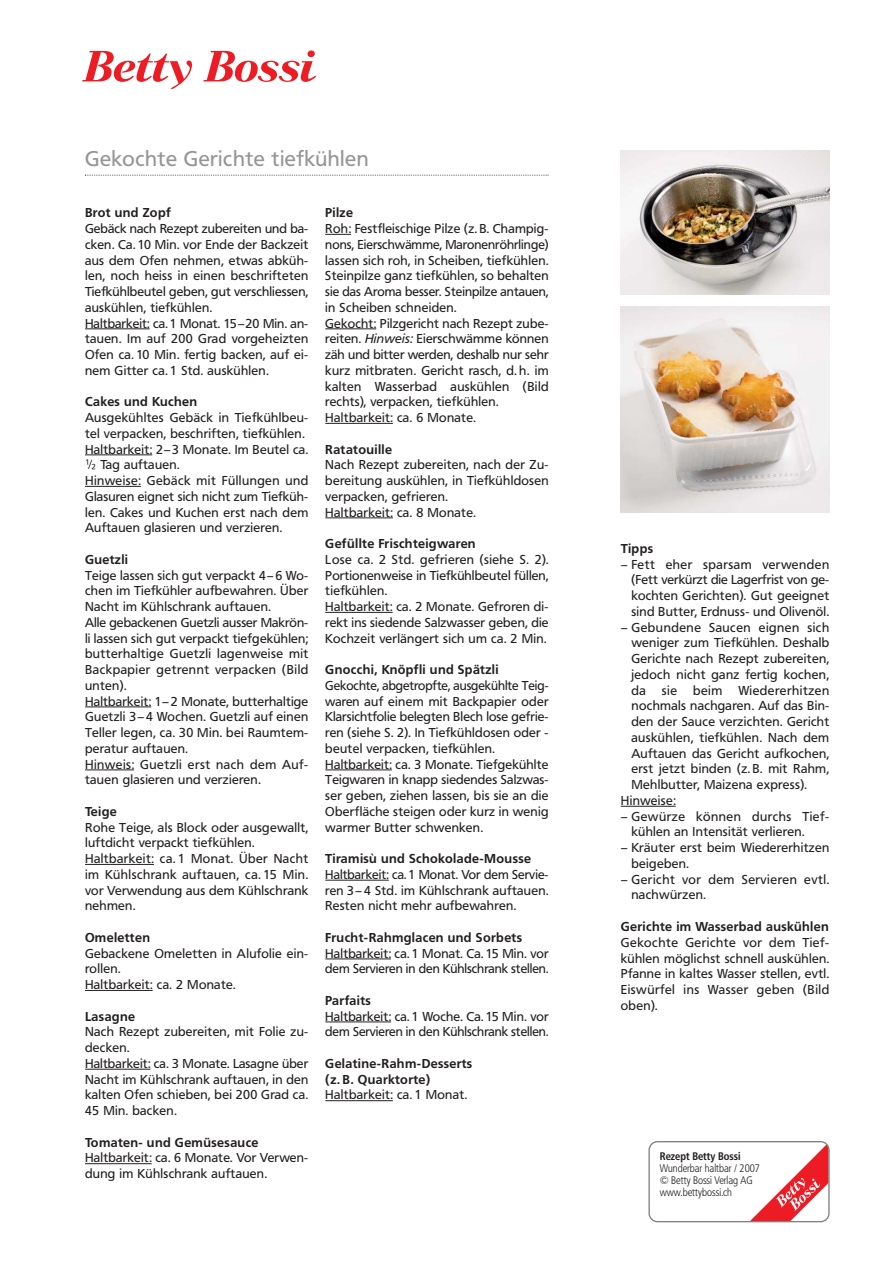
<style>
.page{position:relative;width:893px;height:1263px;background:#fff}
.page>*{position:absolute;margin:0;border:0;box-sizing:border-box;transform-origin:0 0}
.t1{font:21px "Frutiger B Bn";letter-spacing:.025em;color:#939598}
.t2{font:12.75px/15.8px "Frutiger B Bn";letter-spacing:.025em;color:#231f20}
.t3{font:700 12.75px/15.8px "Frutiger B Bn";letter-spacing:.03em;color:#231f20}
.t4{font:12.75px/15.8px "Frutiger B Bn";color:#231f20}
.t5{font:12.75px/15.8px "Frutiger B Bn";letter-spacing:.045em;color:#231f20}
.t6{font:12.75px "Frutiger B Bn";letter-spacing:.005em;color:#231f20}
.t7{font:10.8px/12px "Frutiger B Bn Con Light";color:#231f20}
.t8{font:10.8px "Frutiger B Bn Con Bold";color:#231f20}
.s1{font-style:italic}
</style>
<div class="page">
<svg style="left:82px;top:51px;width:110px;height:38px"></svg>
<svg style="left:203px;top:50px;width:113px;height:32px"></svg>
<svg style="left:648px;top:1141px;width:182px;height:81px"></svg>
<svg style="left:85px;top:175px;width:464px;height:1px"></svg>
<hr style="left:85px;top:328px;width:65px;height:1px;background:#231f20">
<hr style="left:85px;top:454px;width:67px;height:1px;background:#231f20">
<hr style="left:85px;top:486px;width:31px;height:1px;background:#231f20">
<svg style="left:116px;top:486px;width:25px;height:1px"></svg>
<hr style="left:85px;top:706px;width:66px;height:1px;background:#231f20">
<hr style="left:85px;top:769px;width:31px;height:1px;background:#231f20">
<svg style="left:116px;top:769px;width:18px;height:1px"></svg>
<hr style="left:85px;top:864px;width:69px;height:1px;background:#231f20">
<hr style="left:85px;top:990px;width:68px;height:1px;background:#231f20">
<hr style="left:85px;top:1069px;width:65px;height:1px;background:#231f20">
<hr style="left:85px;top:1163px;width:67px;height:1px;background:#231f20">
<svg style="left:325px;top:234px;width:26px;height:1px"></svg>
<hr style="left:325px;top:328px;width:51px;height:1px;background:#231f20">
<hr style="left:325px;top:423px;width:68px;height:1px;background:#231f20">
<hr style="left:325px;top:517px;width:68px;height:1px;background:#231f20">
<hr style="left:325px;top:612px;width:68px;height:1px;background:#231f20">
<hr style="left:325px;top:769px;width:67px;height:1px;background:#231f20">
<hr style="left:325px;top:880px;width:64px;height:1px;background:#231f20">
<hr style="left:325px;top:958px;width:66px;height:1px;background:#231f20">
<hr style="left:325px;top:1021px;width:66px;height:1px;background:#231f20">
<hr style="left:325px;top:1100px;width:68px;height:1px;background:#231f20">
<hr style="left:621px;top:806px;width:30px;height:1px;background:#231f20">
<svg style="left:651px;top:806px;width:25px;height:1px"></svg>
<img style="left:621px;top:306px;width:208px;height:206px">
<img style="left:621px;top:150px;width:208px;height:145px">
<h1 class="t1" style="left:85px;top:148px;width:285px">Gekochte Gerichte tiefkühlen</h1>
<p class="t3" style="left:85px;top:206px;width:87px">Brot und Zopf</p>
<p class="t2" style="left:85px;top:221px;width:225px">Gebäck nach Rezept zubereiten und ba&shy;cken. Ca. 10 Min. vor Ende der Backzeit aus dem Ofen nehmen, etwas abküh&shy;len, noch heiss in einen beschrifteten Tiefkühlbeutel geben, gut verschliessen, auskühlen, tiefkühlen.<br>Haltbarkeit: ca. 1 Monat. 15–20 Min. an&shy;tauen. Im auf 200 Grad vorgeheizten Ofen ca. 10 Min. fertig backen, auf ei&shy;nem Gitter ca. 1 Std. auskühlen.</p>
<p class="t3" style="left:85px;top:395px;width:114px">Cakes und Kuchen</p>
<p class="t2" style="left:85px;top:410px;width:225px">Ausgekühltes Gebäck in Tiefkühlbeu&shy;tel verpacken, beschriften, tiefkühlen.<br>Haltbarkeit: 2–3 Monate. Im Beutel ca. ¿ Tag auftauen.<br>Hinweise: Gebäck mit Füllungen und Glasuren eignet sich nicht zum Tiefküh&shy;len. Cakes und Kuchen erst nach dem Auftauen glasieren und verzieren.</p>
<p class="t3" style="left:85px;top:552px;width:45px">Guetzli</p>
<p class="t2" style="left:85px;top:568px;width:225px">Teige lassen sich gut verpackt 4–6 Wo&shy;chen im Tiefkühler aufbewahren. Über Nacht im Kühlschrank auftauen.<br>Alle gebackenen Guetzli ausser Makrön&shy;li lassen sich gut verpackt tiefgekühlen; butterhaltige Guetzli lagenweise mit Backpapier getrennt verpacken (Bild unten).<br>Haltbarkeit: 1–2 Monate, butterhaltige Guetzli 3–4 Wochen. Guetzli auf einen Teller legen, ca. 30 Min. bei Raumtem&shy;peratur auftauen.<br>Hinweis: Guetzli erst nach dem Auf&shy;tauen glasieren und verzieren.</p>
<p class="t3" style="left:85px;top:804px;width:33px">Teige</p>
<p class="t2" style="left:85px;top:820px;width:225px">Rohe Teige, als Block oder ausgewallt, luftdicht verpackt tiefkühlen.<br>Haltbarkeit: ca. 1 Monat. Über Nacht im Kühlschrank auftauen, ca. 15 Min. vor Verwendung aus dem Kühlschrank nehmen.</p>
<p class="t3" style="left:85px;top:930px;width:67px">Omeletten</p>
<p class="t2" style="left:85px;top:946px;width:225px">Gebackene Omeletten in Alufolie ein&shy;rollen.<br>Haltbarkeit: ca. 2 Monate.</p>
<p class="t3" style="left:85px;top:1009px;width:51px">Lasagne</p>
<p class="t2" style="left:85px;top:1025px;width:225px">Nach Rezept zubereiten, mit Folie zu&shy;decken.<br>Haltbarkeit: ca. 3 Monate. Lasagne über<br>Nacht im Kühlschrank auftauen, in den kalten Ofen schieben, bei 200 Grad ca.<br>45 Min. backen.</p>
<p class="t3" style="left:85px;top:1135px;width:175px">Tomaten- und Gemüsesauce</p>
<p class="t2" style="left:85px;top:1151px;width:225px">Haltbarkeit: ca. 6 Monate. Vor Verwen&shy;dung im Kühlschrank auftauen.</p>
<p class="t3" style="left:325px;top:206px;width:29px">Pilze</p>
<p class="t2" style="left:325px;top:221px;width:225px">Roh: Festfleischige Pilze (z. B. Champig&shy;nons, Eierschwämme, Maronenröhrlinge) lassen sich roh, in Scheiben, tiefkühlen.<br>Steinpilze ganz tiefkühlen, so behalten sie das Aroma besser. Steinpilze antauen, in Scheiben schneiden.<br>Gekocht: Pilzgericht nach Rezept zube&shy;reiten. <span class="s1">Hinweis:</span> Eierschwämme können zäh und bitter werden, deshalb nur sehr kurz mitbraten. Gericht rasch, d. h. im kalten Wasserbad auskühlen (Bild rechts), verpacken, tiefkühlen.<br>Haltbarkeit: ca. 6 Monate.</p>
<p class="t3" style="left:325px;top:442px;width:68px">Ratatouille</p>
<p class="t2" style="left:325px;top:458px;width:225px">Nach Rezept zubereiten, nach der Zu&shy;bereitung auskühlen, in Tiefkühldosen verpacken, gefrieren.<br>Haltbarkeit: ca. 8 Monate.</p>
<p class="t3" style="left:325px;top:536px;width:152px">Gefüllte Frischteigwaren</p>
<p class="t2" style="left:325px;top:552px;width:225px">Lose ca. 2 Std. gefrieren (siehe S. 2).<br>Portionenweise in Tiefkühlbeutel füllen, tiefkühlen.<br>Haltbarkeit: ca. 2 Monate. Gefroren di&shy;rekt ins siedende Salzwasser geben, die Kochzeit verlängert sich um ca. 2 Min.</p>
<p class="t3" style="left:325px;top:662px;width:175px">Gnocchi, Knöpfli und Spätzli</p>
<p class="t2" style="left:325px;top:678px;width:225px">Gekochte, abgetropfte, ausgekühlte Teig&shy;waren auf einem mit Backpapier oder Klarsichtfolie belegten Blech lose gefrie&shy;ren (siehe S. 2). In Tiefkühldosen oder - beutel verpacken, tiefkühlen.<br>Haltbarkeit: ca. 3 Monate. Tiefgekühlte Teigwaren in knapp siedendes Salzwas&shy;ser geben, ziehen lassen, bis sie an die Oberfläche steigen oder kurz in wenig warmer Butter schwenken.</p>
<p class="t3" style="left:325px;top:851px;width:207px">Tiramisù und Schokolade-Mousse</p>
<p class="t2" style="left:325px;top:867px;width:225px;text-align:justify">Haltbarkeit: ca. 1 Monat. Vor dem Servie&shy;ren 3–4 Std. im Kühlschrank auftauen.<br>Resten nicht mehr aufbewahren.</p>
<p class="t3" style="left:325px;top:930px;width:198px">Frucht-Rahmglacen und Sorbets</p>
<p class="t4" style="left:325px;top:946px;width:225px">Haltbarkeit: ca. 1 Monat. Ca. 15 Min. vor dem Servieren in den Kühlschrank stellen.</p>
<p class="t3" style="left:325px;top:993px;width:47px">Parfaits</p>
<p class="t4" style="left:325px;top:1009px;width:225px">Haltbarkeit: ca. 1 Woche. Ca. 15 Min. vor dem Servieren in den Kühlschrank stellen.</p>
<p class="t3" style="left:325px;top:1056px;width:148px">Gelatine-Rahm-Desserts (z. B. Quarktorte)</p>
<p class="t2" style="left:325px;top:1088px;width:144px">Haltbarkeit: ca. 1 Monat.</p>
<p class="t3" style="left:621px;top:541px;width:34px">Tipps</p>
<p class="t5" style="left:621px;top:557px;width:210px">– Fett eher sparsam verwenden</p>
<p class="t6" style="left:631px;top:574px;width:199px">(Fett verkürzt die Lagerfrist von ge-</p>
<p class="t2" style="left:631px;top:588px;width:199px">kochten Gerichten). Gut geeignet</p>
<p class="t2" style="left:631px;top:604px;width:199px">sind Butter, Erdnuss- und Olivenöl.</p>
<p class="t5" style="left:621px;top:620px;width:210px">–Gebundene Saucen eignen sich</p>
<p class="t2" style="left:631px;top:636px;width:199px">weniger zum Tiefkühlen. Deshalb</p>
<p class="t2" style="left:631px;top:651px;width:199px">Gerichte nach Rezept zubereiten,</p>
<p class="t2" style="left:631px;top:667px;width:199px">jedoch nicht ganz fertig kochen,</p>
<p class="t2" style="left:631px;top:683px;width:16px">da</p>
<p class="t2" style="left:662px;top:683px;width:17px">sie</p>
<p class="t2" style="left:693px;top:683px;width:31px">beim</p>
<p class="t5" style="left:738px;top:683px;width:92px">Wiedererhitzen</p>
<p class="t2" style="left:631px;top:699px;width:199px">nochmals nachgaren. Auf das Bin-</p>
<p class="t2" style="left:631px;top:714px;width:199px">den der Sauce verzichten. Gericht</p>
<p class="t2" style="left:631px;top:730px;width:199px">auskühlen, tiefkühlen. Nach dem</p>
<p class="t2" style="left:631px;top:746px;width:199px">Auftauen das Gericht aufkochen,</p>
<p class="t2" style="left:631px;top:762px;width:199px">erst jetzt binden (z. B. mit Rahm,</p>
<p class="t2" style="left:631px;top:777px;width:177px">Mehlbutter, Maizena express).</p>
<p class="t2" style="left:621px;top:793px;width:56px">Hinweise:</p>
<p class="t2" style="left:631px;top:809px;width:199px;text-indent:-11px">– Gewürze können durchs Tief&shy;kühlen an Intensität verlieren.</p>
<p class="t2" style="left:631px;top:840px;width:199px;text-indent:-11px">– Kräuter erst beim Wiedererhitzen beigeben.</p>
<p class="t5" style="left:631px;top:872px;width:199px;text-indent:-11px">– Gericht vor dem Servieren evtl. nachwürzen.</p>
<p class="t3" style="left:621px;top:919px;width:209px">Gerichte im Wasserbad auskühlen</p>
<p class="t2" style="left:621px;top:935px;width:210px;text-align:justify">Gekochte Gerichte vor dem Tief&shy;kühlen möglichst schnell auskühlen.<br>Pfanne in kaltes Wasser stellen, evtl.<br>Eiswürfel ins Wasser geben (Bild oben).</p>
<p class="t8" style="left:660px;top:1151px;width:82px">Rezept Betty Bossi</p>
<p class="t7" style="left:660px;top:1162px;width:102px">Wunderbar haltbar / 2007 © Betty Bossi Verlag AG www.bettybossi.ch</p>
</div>
